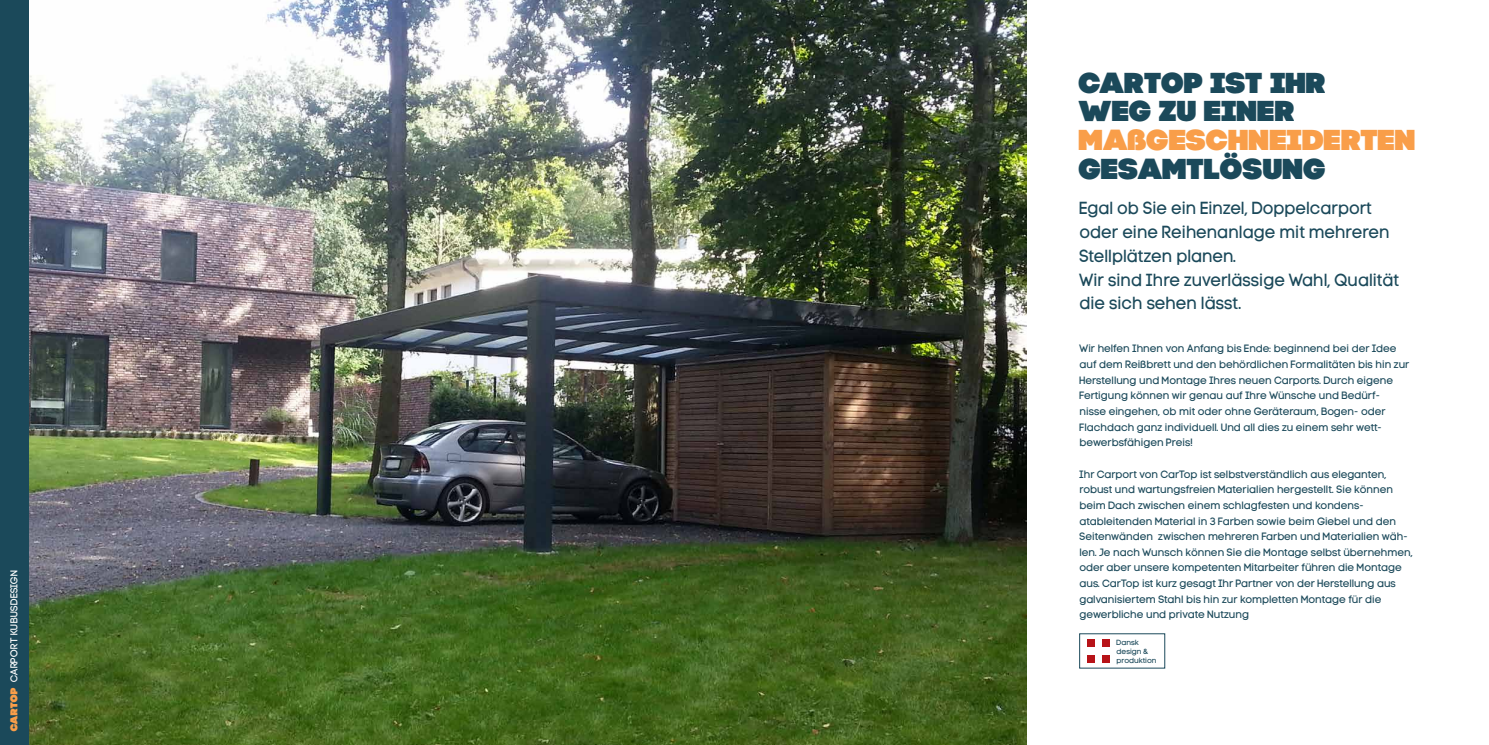
<style>
.page{position:relative;width:1489px;height:745px;background:#fff}
.page>*{position:absolute;margin:0;border:0;box-sizing:border-box;transform-origin:0 0}
.t1{font:28.75px/28.8px "Code Pro Black";color:#1b495a}
.t2{font:28.75px "Code Pro Black";color:#f99e49}
.t3{font:17.5px/23.8px "Code Pro LC";color:#1b495a;scale:.95 1}
.t4{font:10.62px/15.6px "Code Pro LC";color:#1b495a}
.t5{font:10px "Code Pro";letter-spacing:.03em;color:#fff}
.t6{font:7.5px/8.8px "Code Pro LC";color:#1b495a}
.s1{font-family:"Code Pro Black";color:#f99e49}
</style>
<div class="page">
<img style="left:28px;top:0;width:998px;height:744px">
<div style="left:0;top:0;width:28px;height:744px;background:#1b495a"></div>
<div style="left:1086px;top:639px;width:8px;height:7px;background:#b71318"></div>
<div style="left:1102px;top:639px;width:7px;height:7px;background:#b71318"></div>
<div style="left:1086px;top:654px;width:8px;height:8px;background:#b71318"></div>
<div style="left:1102px;top:654px;width:7px;height:8px;background:#b71318"></div>
<p class="t5" style="left:8px;top:730px;width:162px;rotate:-90deg"><span class="s1">CARTOP</span> CARPORT kubusdesign</p>
<h1 class="t1" style="left:1079px;top:68px;width:249px">CARTOP IST IHR<br>WEG ZU EINER</h1>
<h1 class="t2" style="left:1079px;top:122px;width:338px">MAßGESCHNEIDERTEN</h1>
<h1 class="t1" style="left:1079px;top:154px;width:248px">GESAMTLÖSUNG</h1>
<h2 class="t3" style="left:1079px;top:196px;width:337px">Egal ob Sie ein Einzel, Doppelcarport oder eine Reihenanlage mit mehreren<br>Stellplätzen planen.<br>Wir sind Ihre zuverlässige Wahl, Qualität die sich sehen lässt.</h2>
<p class="t4" style="left:1079px;top:341px;width:331px">Wir helfen Ihnen von Anfang bis Ende: beginnend bei der Idee auf dem Reißbrett und den behördlichen Formalitäten bis hin zur Herstellung und Montage Ihres neuen Carports. Durch eigene Fertigung können wir genau auf Ihre Wünsche und Bedürf&shy;nisse eingehen, ob mit oder ohne Geräteraum, Bogen- oder Flachdach ganz individuell. Und all dies zu einem sehr wett&shy;bewerbsfähigen Preis!</p>
<p class="t4" style="left:1079px;top:466px;width:335px">Ihr Carport von CarTop ist selbstverständlich aus eleganten, robust und wartungsfreien Materialien hergestellt. Sie können beim Dach zwischen einem schlagfesten und kondens&shy;atableitenden Material in 3 Farben sowie beim Giebel und den Seitenwänden zwischen mehreren Farben und Materialien wäh&shy;len. Je nach Wunsch können Sie die Montage selbst übernehmen, oder aber unsere kompetenten Mitarbeiter führen die Montage aus. CarTop ist kurz gesagt Ihr Partner von der Herstellung aus galvanisiertem Stahl bis hin zur kompletten Montage für die gewerbliche und private Nutzung</p>
<p class="t6" style="left:1116px;top:637px;width:41px">Dansk design &amp; produktion</p>
</div>
